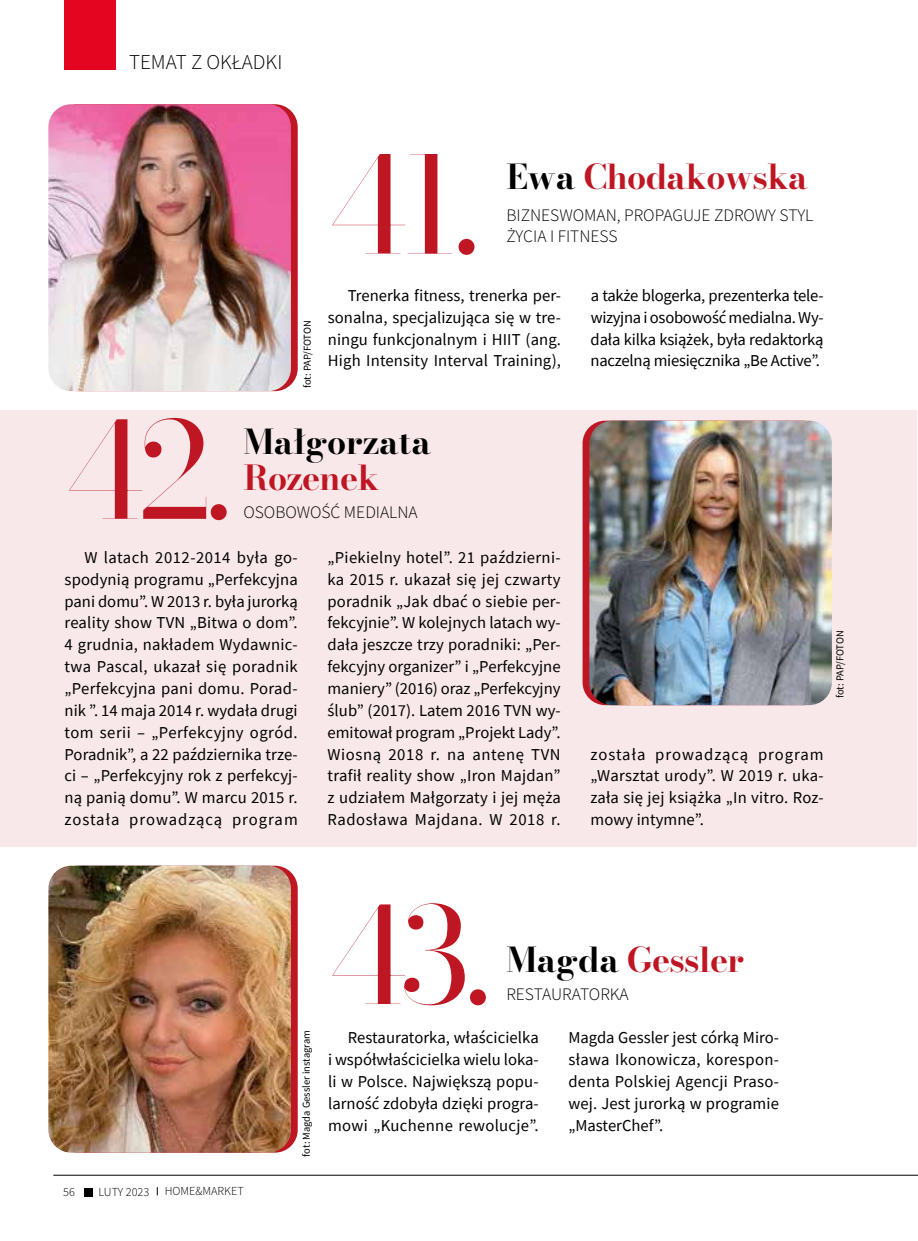
<style>
.page{position:relative;width:918px;height:1241px;background:#fff}
.page>*{position:absolute;margin:0;border:0;box-sizing:border-box;transform-origin:0 0}
.t1{font:132.65px "Bodoni Moda";color:#be1622}
.t2{font:33.95px "Bodoni Moda";letter-spacing:-.02em;color:#be1622}
.t3{font:33.95px "Bodoni Moda";color:#000}
.t4{font:300 21px "Source Sans Pro";color:#000}
.t5{font:300 17.5px/21px "Source Sans Pro";color:#000}
.t6{font:16.62px/21.9px "Source Sans Pro";letter-spacing:.01em;color:#000;text-align:justify}
.t7{font:300 12.25px "Source Sans Pro";color:#000}
.t8{font:10.5px "Source Sans Pro";color:#000}
.s1{color:#000}
</style>
<div class="page">
<div style="left:64px;top:0;width:51px;height:69px;background:#e40521"></div>
<hr style="left:53px;top:1174px;width:865px;height:1px;background:#000">
<div style="left:84px;top:1187px;width:9px;height:9px;background:#000"></div>
<div style="left:0;top:410px;width:916px;height:436px;background:#f8e8e9"></div>
<div style="left:55px;top:104px;width:243px;height:287px;background:#be1622;border-radius:23px"></div>
<img style="left:48px;top:104px;width:243px;height:287px">
<div style="left:55px;top:865px;width:243px;height:287px;background:#be1622;border-radius:23px"></div>
<img style="left:48px;top:865px;width:243px;height:287px">
<div style="left:582px;top:420px;width:243px;height:285px;background:#be1622;border-radius:23px"></div>
<img style="left:589px;top:420px;width:243px;height:285px">
<p class="t4" style="left:129px;top:49px;width:155px">TEMAT Z OKŁADKI</p>
<h1 class="t1" style="left:327px;top:114px;width:154px">41.</h1>
<h2 class="t2" style="left:506px;top:153px;width:303px"><span class="s1">Ewa</span> Chodakowska</h2>
<p class="t5" style="left:506px;top:204px;width:308px">BIZNESWOMAN, PROPAGUJE ZDROWY STYL<br>ŻYCIA I FITNESS</p>
<h1 class="t1" style="left:64px;top:379px;width:169px">42.</h1>
<p class="t8" style="left:300px;top:388px;width:69px;rotate:-90deg">fot: PAP/FOTON</p>
<p class="t6" style="left:328px;top:284px;width:235px;text-indent:20px">Trenerka fitness, trenerka per&shy;sonalna, specjalizująca się w tre&shy;ningu funkcjonalnym i HIIT (ang.<br>High Intensity Interval Training),</p>
<p class="t6" style="left:590px;top:284px;width:234px">a także blogerka, prezenterka tele&shy;wizyjna i osobowość medialna.Wy&shy;dała kilka książek, była redaktorką naczelną miesięcznika „Be Active”.</p>
<h2 class="t3" style="left:243px;top:418px;width:189px">Małgorzata</h2>
<h2 class="t2" style="left:243px;top:454px;width:137px">Rozenek</h2>
<p class="t5" style="left:243px;top:501px;width:176px">OSOBOWOŚĆ MEDIALNA</p>
<p class="t6" style="left:64px;top:546px;width:235px;text-indent:20px">W latach 2012-2014 była go&shy;spodynią programu „Perfekcyjna pani domu”. W 2013 r. była jurorką reality show TVN „Bitwa o dom”.<br>4 grudnia, nakładem Wydawnic&shy;twa Pascal, ukazał się poradnik „Perfekcyjna pani domu. Porad&shy;nik ”. 14 maja 2014 r. wydała drugi tom serii – „Perfekcyjny ogród.<br>Poradnik”, a 22 października trze&shy;ci – „Perfekcyjny rok z perfekcyj&shy;ną panią domu”. W marcu 2015 r. została prowadzącą program</p>
<p class="t6" style="left:327px;top:546px;width:235px">„Piekielny hotel”. 21 październi&shy;ka 2015 r. ukazał się jej czwarty poradnik „Jak dbać o siebie per&shy;fekcyjnie”. W kolejnych latach wy&shy;dała jeszcze trzy poradniki: „Per&shy;fekcyjny organizer” i „Perfekcyjne maniery” (2016) oraz „Perfekcyjny ślub” (2017). Latem 2016 TVN wy&shy;emitował program „Projekt Lady”.<br>Wiosną 2018 r. na antenę TVN trafił reality show „Iron Majdan” z udziałem Małgorzaty i jej męża Radosława Majdana. W 2018 r.</p>
<p class="t6" style="left:590px;top:742px;width:235px">została prowadzącą program „Warsztat urody”. W 2019 r. uka&shy;zała się jej książka „In vitro. Roz&shy;mowy intymne”.</p>
<p class="t8" style="left:833px;top:698px;width:69px;rotate:-90deg">fot: PAP/FOTON</p>
<p class="t7" style="left:63px;top:1184px;width:13px">56</p>
<p class="t7" style="left:98px;top:1183px;width:52px">LUTY 2023</p>
<p class="t7" style="left:165px;top:1183px;width:81px">HOME&amp;MARKET</p>
<p class="t8" style="left:300px;top:1156px;width:128px;rotate:-90deg">fot: Magda Gessler instagram</p>
<h1 class="t1" style="left:327px;top:864px;width:165px">43.</h1>
<h2 class="t2" style="left:506px;top:936px;width:239px"><span class="s1">Magda</span> Gessler</h2>
<p class="t5" style="left:506px;top:983px;width:124px">RESTAURATORKA</p>
<p class="t6" style="left:328px;top:1026px;width:212px;text-indent:20px">Restauratorka, właścicielka i współwłaścicielka wielu loka&shy;li w Polsce. Największą popu&shy;larność zdobyła dzięki progra&shy;mowi „Kuchenne rewolucje”.</p>
<p class="t6" style="left:568px;top:1026px;width:212px">Magda Gessler jest córką Miro&shy;sława Ikonowicza, korespon&shy;denta Polskiej Agencji Praso&shy;wej. Jest jurorką w programie „MasterChef”.</p>
</div>
